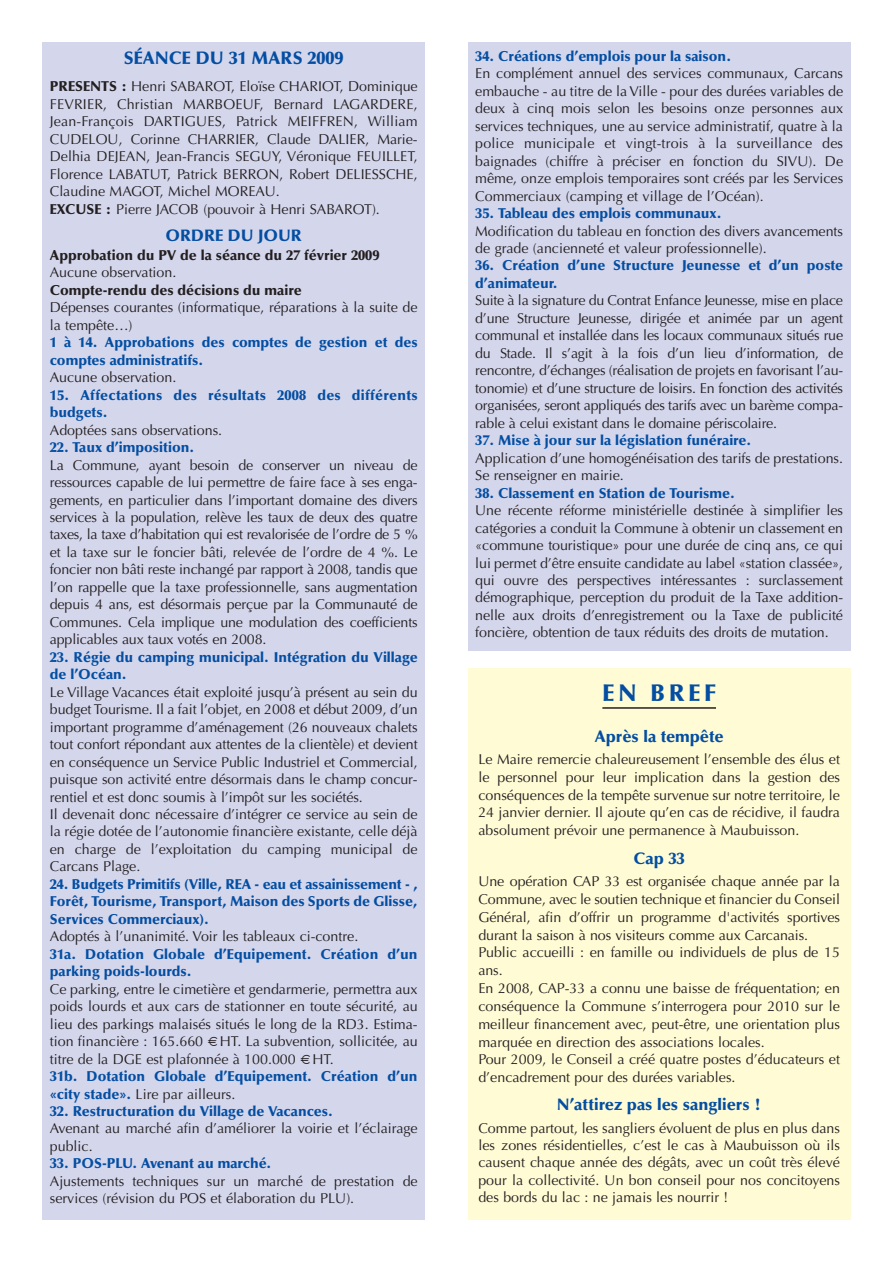
<style>
.page{position:relative;width:893px;height:1263px;background:#fff}
.page>*{position:absolute;margin:0;border:0;box-sizing:border-box;transform-origin:0 0}
.t1{font:900 24px "Optima";letter-spacing:.15em;color:#034ea2}
.t2{font:900 18px "Optima";color:#034ea2}
.t3{font:900 16.5px "Optima";color:#034ea2}
.t4{font:14.25px/17.4px "Optima";color:#231f20}
.t5{font:900 14.25px/17.4px "Optima";color:#034ea2}
.t6{font:900 14.25px "Optima";color:#231f20}
.t7{font:900 14.25px/17.4px "Optima";letter-spacing:.02em;color:#034ea2}
.s1{font-weight:900}
.s2{font-weight:400;color:#231f20}
</style>
<div class="page">
<div style="left:42px;top:43px;width:383px;height:1177px;background:#d4d6ec"></div>
<div style="left:468px;top:43px;width:382px;height:608px;background:#d4d6ec"></div>
<div style="left:468px;top:669px;width:382px;height:551px;background:#fffbd5"></div>
<hr style="left:602px;top:707px;width:114px;height:2px;background:#231f20">
<p class="t2" style="left:124px;top:50px;width:221px">SÉANCE DU 31 MARS 2009</p>
<p class="t4" style="left:50px;top:79px;width:369px"><span class="s1">PRESENTS :</span> Henri SABAROT, Eloïse CHARIOT, Dominique FEVRIER, Christian MARBOEUF, Bernard LAGARDERE, Jean-François DARTIGUES, Patrick MEIFFREN, William CUDELOU, Corinne CHARRIER, Claude DALIER, Marie-Delhia DEJEAN, Jean-Francis SEGUY, Véronique FEUILLET, Florence LABATUT, Patrick BERRON, Robert DELIESSCHE, Claudine MAGOT, Michel MOREAU.<br><span class="s1">EXCUSE :</span> Pierre JACOB (pouvoir à Henri SABAROT).</p>
<p class="t3" style="left:165px;top:229px;width:138px">ORDRE DU JOUR</p>
<p class="t6" style="left:50px;top:249px;width:331px">Approbation du PV de la séance du 27 février 2009</p>
<p class="t4" style="left:50px;top:265px;width:128px">Aucune observation.</p>
<p class="t6" style="left:50px;top:284px;width:253px">Compte-rendu des décisions du maire</p>
<p class="t4" style="left:50px;top:300px;width:369px">Dépenses courantes (informatique, réparations à la suite de la tempête…)</p>
<p class="t5" style="left:50px;top:335px;width:369px">1 à 14. Approbations des comptes de gestion et des comptes administratifs.</p>
<p class="t4" style="left:50px;top:370px;width:128px">Aucune observation.</p>
<p class="t7" style="left:50px;top:388px;width:369px">15. Affectations des résultats 2008 des différents budgets.</p>
<p class="t4" style="left:50px;top:422px;width:174px">Adoptées sans observations.</p>
<p class="t5" style="left:50px;top:440px;width:146px">22. Taux d’imposition.</p>
<p class="t4" style="left:50px;top:457px;width:369px;text-align:justify">La Commune, ayant besoin de conserver un niveau de ressources capable de lui permettre de faire face à ses enga&shy;gements, en particulier dans l’important domaine des divers services à la population, relève les taux de deux des quatre taxes, la taxe d’habitation qui est revalorisée de l’ordre de 5 % et la taxe sur le foncier bâti, relevée de l’ordre de 4 %. Le foncier non bâti reste inchangé par rapport à 2008, tandis que l’on rappelle que la taxe professionnelle, sans augmentation depuis 4 ans, est désormais perçue par la Communauté de Communes. Cela implique une modulation des coefficients applicables aux taux votés en 2008.</p>
<p class="t5" style="left:50px;top:650px;width:369px">23. Régie du camping municipal. Intégration du Village de l’Océan.</p>
<p class="t4" style="left:50px;top:685px;width:369px">Le Village Vacances était exploité jusqu’à présent au sein du budget Tourisme. Il a fait l’objet, en 2008 et début 2009, d’un important programme d’aménagement (26 nouveaux chalets tout confort répondant aux attentes de la clientèle) et devient en conséquence un Service Public Industriel et Commercial, puisque son activité entre désormais dans le champ concur&shy;rentiel et est donc soumis à l’impôt sur les sociétés.<br>Il devenait donc nécessaire d’intégrer ce service au sein de la régie dotée de l’autonomie financière existante, celle déjà en charge de l’exploitation du camping municipal de Carcans Plage.</p>
<p class="t5" style="left:50px;top:877px;width:369px;text-align:justify">24. Budgets Primitifs (Ville, REA - eau et assainissement - , Forêt, Tourisme, Transport, Maison des Sports de Glisse, Services Commerciaux).</p>
<p class="t4" style="left:50px;top:929px;width:310px">Adoptés à l’unanimité. Voir les tableaux ci-contre.</p>
<p class="t5" style="left:50px;top:947px;width:369px">31a. Dotation Globale d’Equipement. Création d’un parking poids-lourds.</p>
<p class="t4" style="left:50px;top:982px;width:369px;text-align:justify">Ce parking, entre le cimetière et gendarmerie, permettra aux poids lourds et aux cars de stationner en toute sécurité, au lieu des parkings malaisés situés le long de la RD3. Estima&shy;tion financière : 165.660 HT. La subvention, sollicitée, au titre de la DGE est plafonnée à 100.000 HT.</p>
<p class="t5" style="left:50px;top:1069px;width:369px">31b. Dotation Globale d’Equipement. Création d’un «city stade». <span class="s2">Lire par ailleurs.</span></p>
<p class="t5" style="left:50px;top:1104px;width:284px">32. Restructuration du Village de Vacances.</p>
<p class="t4" style="left:50px;top:1121px;width:369px">Avenant au marché afin d’améliorer la voirie et l’éclairage public.</p>
<p class="t5" style="left:50px;top:1156px;width:223px">33. POS-PLU. Avenant au marché.</p>
<p class="t4" style="left:50px;top:1174px;width:369px">Ajustements techniques sur un marché de prestation de services (révision du POS et élaboration du PLU).</p>
<p class="t5" style="left:475px;top:49px;width:257px">34. Créations d’emplois pour la saison.</p>
<p class="t4" style="left:475px;top:66px;width:369px;text-align:justify">En complément annuel des services communaux, Carcans embauche - au titre de la Ville - pour des durées variables de deux à cinq mois selon les besoins onze personnes aux services techniques, une au service administratif, quatre à la police municipale et vingt-trois à la surveillance des baignades (chiffre à préciser en fonction du SIVU). De même, onze emplois temporaires sont créés par les Services Commerciaux (camping et village de l’Océan).</p>
<p class="t5" style="left:475px;top:206px;width:248px">35. Tableau des emplois communaux.</p>
<p class="t4" style="left:475px;top:223px;width:369px">Modification du tableau en fonction des divers avancements de grade (ancienneté et valeur professionnelle).</p>
<p class="t5" style="left:475px;top:258px;width:369px">36. Création d’une Structure Jeunesse et d’un poste d’animateur.</p>
<p class="t4" style="left:475px;top:293px;width:369px;text-align:justify">Suite à la signature du Contrat Enfance Jeunesse, mise en place d’une Structure Jeunesse, dirigée et animée par un agent communal et installée dans les locaux communaux situés rue du Stade. Il s’agit à la fois d’un lieu d’information, de rencontre, d’échanges (réalisation de projets en favorisant l’au&shy;tonomie) et d’une structure de loisirs. En fonction des activités organisées, seront appliqués des tarifs avec un barème compa&shy;rable à celui existant dans le domaine périscolaire.</p>
<p class="t5" style="left:475px;top:433px;width:277px">37. Mise à jour sur la législation funéraire.</p>
<p class="t4" style="left:475px;top:451px;width:369px">Application d’une homogénéisation des tarifs de prestations.<br>Se renseigner en mairie.</p>
<p class="t5" style="left:475px;top:485px;width:261px">38. Classement en Station de Tourisme.</p>
<p class="t4" style="left:475px;top:503px;width:369px;text-align:justify">Une récente réforme ministérielle destinée à simplifier les catégories a conduit la Commune à obtenir un classement en «commune touristique» pour une durée de cinq ans, ce qui lui permet d’être ensuite candidate au label «station classée», qui ouvre des perspectives intéressantes : surclassement démographique, perception du produit de la Taxe addition&shy;nelle aux droits d’enregistrement ou la Taxe de publicité foncière, obtention de taux réduits des droits de mutation.</p>
<h1 class="t1" style="left:602px;top:683px;width:115px">EN BREF</h1>
<p class="t3" style="left:595px;top:730px;width:130px">Après la tempête</p>
<p class="t4" style="left:478px;top:752px;width:363px;text-align:justify">Le Maire remercie chaleureusement l’ensemble des élus et le personnel pour leur implication dans la gestion des conséquences de la tempête survenue sur notre territoire, le 24 janvier dernier. Il ajoute qu’en cas de récidive, il faudra absolument prévoir une permanence à Maubuisson.</p>
<p class="t3" style="left:633px;top:852px;width:53px">Cap 33</p>
<p class="t4" style="left:478px;top:874px;width:363px;line-height:17.9px">Une opération CAP 33 est organisée chaque année par la Commune, avec le soutien technique et financier du Conseil Général, afin d’offrir un programme d'activités sportives durant la saison à nos visiteurs comme aux Carcanais.<br>Public accueilli : en famille ou individuels de plus de 15 ans.<br>En 2008, CAP-33 a connu une baisse de fréquentation; en conséquence la Commune s’interrogera pour 2010 sur le meilleur financement avec, peut-être, une orientation plus marquée en direction des associations locales.<br>Pour 2009, le Conseil a créé quatre postes d’éducateurs et d’encadrement pour des durées variables.</p>
<p class="t3" style="left:557px;top:1097px;width:206px">N’attirez pas les sangliers !</p>
<p class="t4" style="left:478px;top:1120px;width:363px;text-align:justify">Comme partout, les sangliers évoluent de plus en plus dans les zones résidentielles, c’est le cas à Maubuisson où ils causent chaque année des dégâts, avec un coût très élevé pour la collectivité. Un bon conseil pour nos concitoyens des bords du lac : ne jamais les nourrir !</p>
</div>
